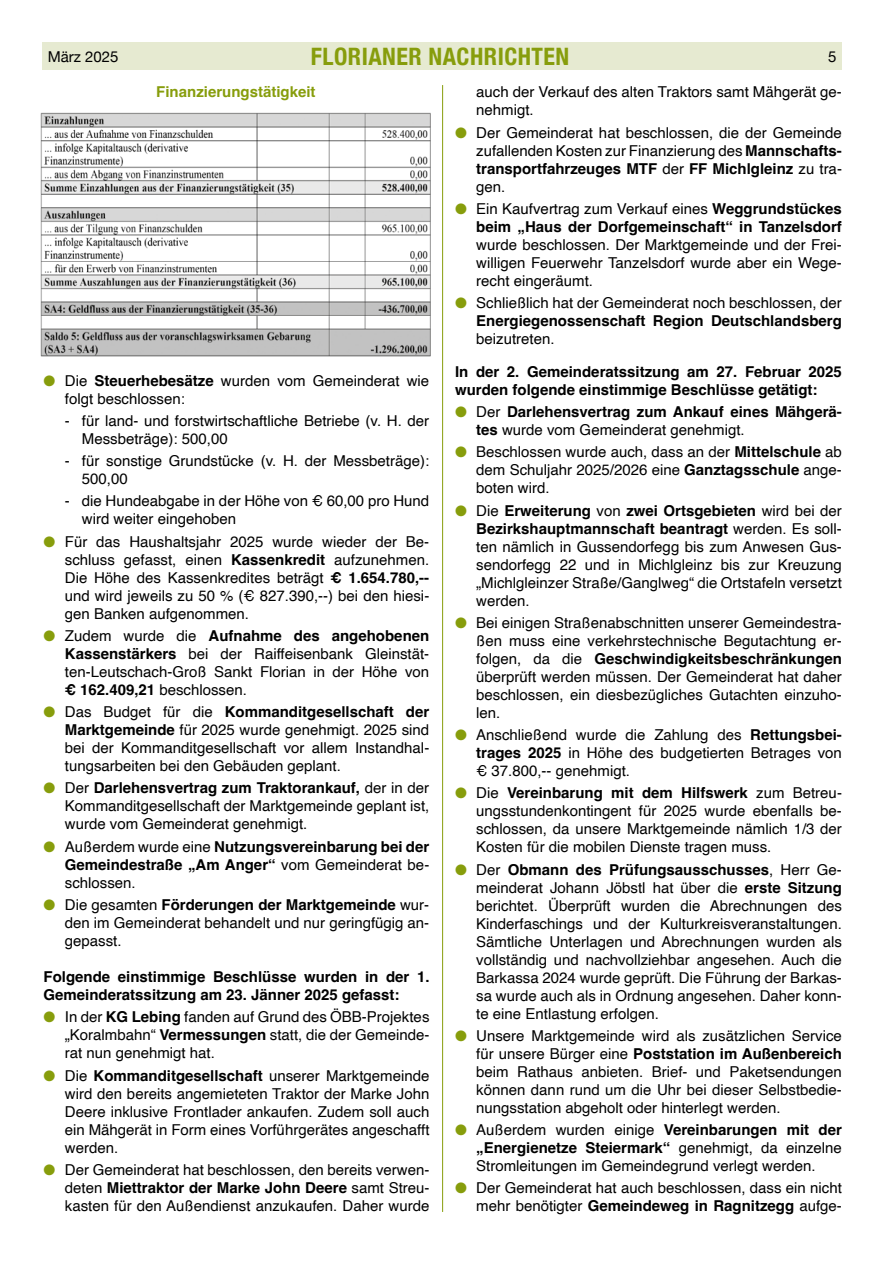
<style>
.page{position:relative;width:893px;height:1263px;background:#fff}
.page>*{position:absolute;margin:0;border:0;box-sizing:border-box;transform-origin:0 0}
.t1{font:700 condensed 24px "Helvetica Neue";letter-spacing:.02em;color:#879d0c}
.t2{font:15px/18px "Helvetica";color:#000;text-align:justify}
.t3{font:700 15px/18px "Helvetica";color:#000}
.t4{font:700 15px "Helvetica";color:#879d0c}
.t5{font:15px "Helvetica Neue";color:#000}
.s1{color:#879d0c}
.s2{font-weight:700}
.s3{font-weight:400}
</style>
<div class="page">
<div style="left:43px;top:43px;width:799px;height:27px;background:#e6ead1"></div>
<hr style="left:442px;top:85px;width:1px;height:1127px;background:#879d0c">
<img style="left:40px;top:112px;width:391px;height:245px">
<p class="t5" style="left:48px;top:45px;width:72px">März 2025</p>
<h1 class="t1" style="left:311px;top:36px;width:260px">FLORIANER NACHRICHTEN</h1>
<p class="t5" style="left:828px;top:45px;width:10px">5</p>
<p class="t4" style="left:156px;top:83px;width:161px">Finanzierungstätigkeit</p>
<p class="t2" style="left:476px;top:83px;width:367px">auch der Verkauf des alten Traktors samt Mähgerät ge&shy;nehmigt.</p>
<p class="t2" style="left:476px;top:124px;width:367px;text-indent:-21px"><span class="s1">●</span> Der Gemeinderat hat beschlossen, die der Gemeinde zufallenden Kosten zur Finanzierung des <span class="s2">Mannschafts&shy;transportfahrzeuges MTF</span> der <span class="s2">FF Michlgleinz</span> zu tra&shy;gen.</p>
<p class="t3" style="left:455px;top:201px;width:388px;text-align:right"><span class="s1">●</span> <span class="s3">Ein Kaufvertrag zum Verkauf eines</span> Weggrundstückes beim „Haus der Dorfgemeinschaft“ in Tanzelsdorf</p>
<p class="t2" style="left:476px;top:236px;width:367px">wurde beschlossen. Der Marktgemeinde und der Frei&shy;willigen Feuerwehr Tanzelsdorf wurde aber ein Wege&shy;recht eingeräumt.</p>
<p class="t2" style="left:455px;top:294px;width:388px;text-align:right"><span class="s1">●</span> Schließlich hat der Gemeinderat noch beschlossen, der<br><span class="s2">Energiegenossenschaft Region Deutschlandsberg</span></p>
<p class="t2" style="left:476px;top:330px;width:80px">beizutreten.</p>
<p class="t3" style="left:455px;top:364px;width:388px">In der 2. Gemeinderatssitzung am 27. Februar 2025 wurden folgende einstimmige Beschlüsse getätigt:</p>
<p class="t3" style="left:476px;top:404px;width:367px;text-indent:-21px"><span class="s1">●</span> <span class="s3">Der</span> Darlehensvertrag zum Ankauf eines Mähgerä&shy;tes <span class="s3">wurde vom Gemeinderat genehmigt.</span></p>
<p class="t2" style="left:476px;top:443px;width:367px;text-indent:-21px"><span class="s1">●</span> Beschlossen wurde auch, dass an der <span class="s2">Mittelschule</span> ab dem Schuljahr 2025/2026 eine <span class="s2">Ganztagsschule</span> ange&shy;boten wird.</p>
<p class="t2" style="left:476px;top:502px;width:367px;text-indent:-21px"><span class="s1">●</span> Die <span class="s2">Erweiterung</span> von <span class="s2">zwei Ortsgebieten</span> wird bei der <span class="s2">Bezirkshauptmannschaft beantragt</span> werden. Es soll&shy;ten nämlich in Gussendorfegg bis zum Anwesen Gus&shy;sendorfegg 22 und in Michlgleinz bis zur Kreuzung „Michlgleinzer Straße/Ganglweg“ die Ortstafeln versetzt werden.</p>
<p class="t2" style="left:476px;top:614px;width:367px;text-indent:-21px"><span class="s1">●</span> Bei einigen Straßenabschnitten unserer Gemeindestra&shy;ßen muss eine verkehrstechnische Begutachtung er&shy;folgen, da die <span class="s2">Geschwindigkeitsbeschränkungen </span>überprüft werden müssen. Der Gemeinderat hat daher beschlossen, ein diesbezügliches Gutachten einzuho&shy;len.</p>
<p class="t2" style="left:476px;top:726px;width:367px;text-indent:-21px"><span class="s1">●</span> Anschließend wurde die Zahlung des <span class="s2">Rettungsbei&shy;trages 2025</span> in Höhe des budgetierten Betrages von € 37.800,-- genehmigt.</p>
<p class="t2" style="left:476px;top:784px;width:367px;text-indent:-21px"><span class="s1">●</span> Die <span class="s2">Vereinbarung mit dem Hilfswerk</span> zum Betreu&shy;ungsstundenkontingent für 2025 wurde ebenfalls be&shy;schlossen, da unsere Marktgemeinde nämlich 1/3 der Kosten für die mobilen Dienste tragen muss.</p>
<p class="t2" style="left:476px;top:861px;width:367px;text-indent:-21px"><span class="s1">●</span> Der <span class="s2">Obmann des Prüfungsausschusses</span>, Herr Ge&shy;meinderat Johann Jöbstl hat über die <span class="s2">erste Sitzung </span>berichtet. Überprüft wurden die Abrechnungen des Kinderfaschings und der Kulturkreisveranstaltungen.<br>Sämtliche Unterlagen und Abrechnungen wurden als vollständig und nachvollziehbar angesehen. Auch die Barkassa 2024 wurde geprüft. Die Führung der Barkas&shy;sa wurde auch als in Ordnung angesehen. Daher konn&shy;te eine Entlastung erfolgen.</p>
<p class="t2" style="left:476px;top:1027px;width:367px;text-indent:-21px"><span class="s1">●</span> Unsere Marktgemeinde wird als zusätzlichen Service für unsere Bürger eine <span class="s2">Poststation im Außenbereich </span>beim Rathaus anbieten. Brief- und Paketsendungen können dann rund um die Uhr bei dieser Selbstbedie&shy;nungsstation abgeholt oder hinterlegt werden.</p>
<p class="t2" style="left:476px;top:1121px;width:367px;text-indent:-21px"><span class="s1">●</span> Außerdem wurden einige <span class="s2">Vereinbarungen mit der „Energienetze Steiermark“</span> genehmigt, da einzelne Stromleitungen im Gemeindegrund verlegt werden.</p>
<p class="t2" style="left:455px;top:1179px;width:388px;text-align:right"><span class="s1">●</span> Der Gemeinderat hat auch beschlossen, dass ein nicht mehr benötigter <span class="s2">Gemeindeweg in Ragnitzegg</span> aufge-</p>
<p class="t2" style="left:65px;top:372px;width:366px;text-indent:-21px"><span class="s1">●</span> Die <span class="s2">Steuerhebesätze</span> wurden vom Gemeinderat wie folgt beschlossen:</p>
<p class="t2" style="left:82px;top:412px;width:349px;text-indent:-17px">- für land- und forstwirtschaftliche Betriebe (v. H. der<br>Messbeträge): 500,00</p>
<p class="t2" style="left:82px;top:452px;width:349px;text-indent:-17px">- für sonstige Grundstücke (v. H. der Messbeträge):<br>500,00</p>
<p class="t2" style="left:82px;top:492px;width:349px;text-indent:-17px">- die Hundeabgabe in der Höhe von € 60,00 pro Hund wird weiter eingehoben</p>
<p class="t2" style="left:65px;top:533px;width:366px;text-indent:-21px"><span class="s1">●</span> Für das Haushaltsjahr 2025 wurde wieder der Be&shy;schluss gefasst, einen <span class="s2">Kassenkredit</span> aufzunehmen.<br>Die Höhe des Kassenkredites beträgt <span class="s2">€ 1.654.780,-- </span>und wird jeweils zu 50 % (€ 827.390,--) bei den hiesi&shy;gen Banken aufgenommen.</p>
<p class="t2" style="left:65px;top:627px;width:366px;text-indent:-21px"><span class="s1">●</span> Zudem wurde die <span class="s2">Aufnahme des angehobenen Kassenstärkers</span> bei der Raiffeisenbank Gleinstät&shy;ten-Leutschach-Groß Sankt Florian in der Höhe von <span class="s2">€ 162.409,21</span> beschlossen.</p>
<p class="t2" style="left:65px;top:703px;width:366px;text-indent:-21px"><span class="s1">●</span> Das Budget für die <span class="s2">Kommanditgesellschaft der Marktgemeinde</span> für 2025 wurde genehmigt. 2025 sind bei der Kommanditgesellschaft vor allem Instandhal&shy;tungsarbeiten bei den Gebäuden geplant.</p>
<p class="t2" style="left:65px;top:779px;width:366px;text-indent:-21px"><span class="s1">●</span> Der <span class="s2">Darlehensvertrag zum Traktorankauf,</span> der in der Kommanditgesellschaft der Marktgemeinde geplant ist, wurde vom Gemeinderat genehmigt.</p>
<p class="t3" style="left:65px;top:839px;width:366px;text-align:justify;text-indent:-21px"><span class="s1">●</span> <span class="s3">Außerdem wurde eine</span> Nutzungsvereinbarung bei der Gemeindestraße „Am Anger“ <span class="s3">vom Gemeinderat be&shy;schlossen.</span></p>
<p class="t2" style="left:65px;top:896px;width:366px;text-indent:-21px"><span class="s1">●</span> Die gesamten <span class="s2">Förderungen der Marktgemeinde</span> wur&shy;den im Gemeinderat behandelt und nur geringfügig an&shy;gepasst.</p>
<p class="t3" style="left:44px;top:969px;width:387px">Folgende einstimmige Beschlüsse wurden in der 1.<br>Gemeinderatssitzung am 23. Jänner 2025 gefasst:</p>
<p class="t2" style="left:65px;top:1008px;width:366px;text-indent:-21px"><span class="s1">●</span> In der <span class="s2">KG Lebing</span> fanden auf Grund des ÖBB-Projektes „Koralmbahn“ <span class="s2">Vermessungen</span> statt, die der Gemeinde&shy;rat nun genehmigt hat.</p>
<p class="t2" style="left:65px;top:1067px;width:366px;text-indent:-21px"><span class="s1">●</span> Die <span class="s2">Kommanditgesellschaft</span> unserer Marktgemeinde wird den bereits angemieteten Traktor der Marke John Deere inklusive Frontlader ankaufen. Zudem soll auch ein Mähgerät in Form eines Vorführgerätes angeschafft werden.</p>
<p class="t2" style="left:65px;top:1161px;width:366px;text-indent:-21px"><span class="s1">●</span> Der Gemeinderat hat beschlossen, den bereits verwen&shy;deten <span class="s2">Miettraktor der Marke John Deere</span> samt Streu&shy;kasten für den Außendienst anzukaufen. Daher wurde</p>
</div>
